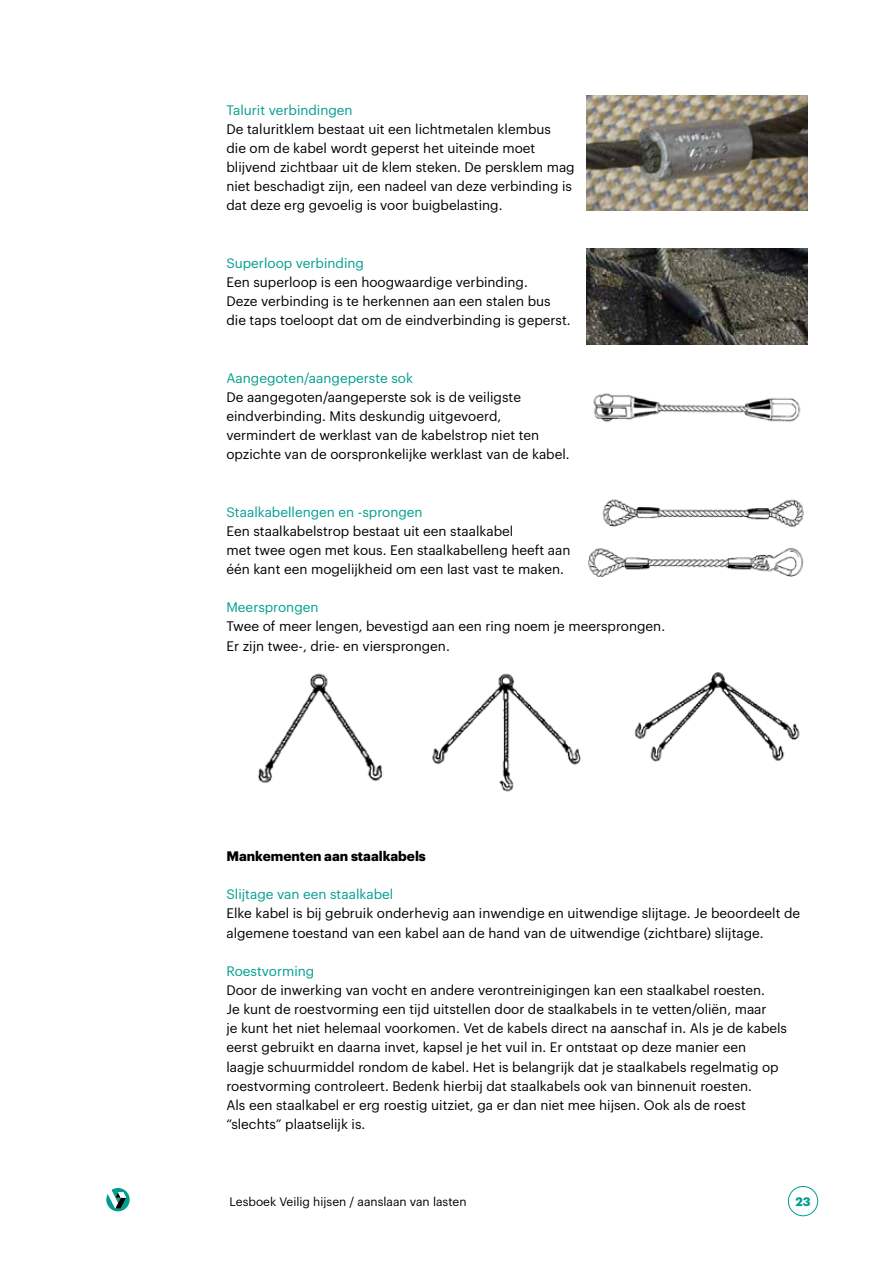
<style>
.page{position:relative;width:893px;height:1263px;background:#fff}
.page>*{position:absolute;margin:0;border:0;box-sizing:border-box;transform-origin:0 0}
.t1{font:13.5px/19.2px "Graphik";color:#000}
.t2{font:13.5px "Graphik";color:#009e8f}
.t3{font:700 13.5px "Graphik";color:#000}
.t4{font:12px "Graphik";color:#000}
.t5{font:700 12px "Graphik";color:#009e8f}
</style>
<div class="page">
<div style="left:788px;top:1186px;width:30px;height:30px;border:1px solid #009e8f;border-radius:50%"></div>
<svg style="left:106px;top:1188px;width:24px;height:23px"></svg>
<img style="left:587px;top:96px;width:221px;height:114px">
<img style="left:587px;top:249px;width:221px;height:95px">
<img style="left:593px;top:393px;width:208px;height:30px">
<img style="left:602px;top:499px;width:202px;height:28px">
<img style="left:588px;top:548px;width:216px;height:28px">
<img style="left:634px;top:672px;width:166px;height:90px">
<img style="left:432px;top:673px;width:149px;height:119px">
<img style="left:257px;top:673px;width:127px;height:110px">
<p class="t2" style="left:226px;top:100px;width:128px">Talurit verbindingen</p>
<p class="t1" style="left:226px;top:118px;width:350px">De taluritklem bestaat uit een lichtmetalen klembus<br>die om de kabel wordt geperst het uiteinde moet blijvend zichtbaar uit de klem steken. De persklem mag niet beschadigt zijn, een nadeel van deze verbinding is dat deze erg gevoelig is voor buigbelasting.</p>
<p class="t2" style="left:226px;top:253px;width:139px">Superloop verbinding</p>
<p class="t1" style="left:226px;top:271px;width:346px">Een superloop is een hoogwaardige verbinding.<br>Deze verbinding is te herkennen aan een stalen bus die taps toeloopt dat om de eindverbinding is geperst.</p>
<p class="t2" style="left:226px;top:368px;width:188px">Aangegoten/aangeperste sok</p>
<p class="t1" style="left:226px;top:386px;width:345px">De aangegoten/aangeperste sok is de veiligste eindverbinding. Mits deskundig uitgevoerd, vermindert de werklast van de kabelstrop niet ten opzichte van de oorspronkelijke werklast van de kabel.</p>
<p class="t2" style="left:226px;top:502px;width:198px">Staalkabellengen en -sprongen</p>
<p class="t1" style="left:226px;top:520px;width:346px">Een staalkabelstrop bestaat uit een staalkabel<br>met twee ogen met kous. Een staalkabelleng heeft aan één kant een mogelijkheid om een last vast te maken.</p>
<p class="t2" style="left:226px;top:597px;width:94px">Meersprongen</p>
<p class="t1" style="left:226px;top:616px;width:440px">Twee of meer lengen, bevestigd aan een ring noem je meersprongen.<br>Er zijn twee-, drie- en viersprongen.</p>
<p class="t3" style="left:226px;top:846px;width:201px">Mankementen aan staalkabels</p>
<p class="t2" style="left:226px;top:884px;width:168px">Slijtage van een staalkabel</p>
<p class="t1" style="left:226px;top:903px;width:575px">Elke kabel is bij gebruik onderhevig aan inwendige en uitwendige slijtage. Je beoordeelt de algemene toestand van een kabel aan de hand van de uitwendige (zichtbare) slijtage.</p>
<p class="t2" style="left:226px;top:961px;width:89px">Roestvorming</p>
<p class="t1" style="left:226px;top:979px;width:562px">Door de inwerking van vocht en andere verontreinigingen kan een staalkabel roesten.<br>Je kunt de roestvorming een tijd uitstellen door de staalkabels in te vetten/oliën, maar<br>je kunt het niet helemaal voorkomen. Vet de kabels direct na aanschaf in. Als je de kabels eerst gebruikt en daarna invet, kapsel je het vuil in. Er ontstaat op deze manier een laagje schuurmiddel rondom de kabel. Het is belangrijk dat je staalkabels regelmatig op roestvorming controleert. Bedenk hierbij dat staalkabels ook van binnenuit roesten.<br>Als een staalkabel er erg roestig uitziet, ga er dan niet mee hijsen. Ook als de roest “slechts” plaatselijk is.</p>
<p class="t4" style="left:230px;top:1192px;width:239px">Lesboek Veilig hijsen / aanslaan van lasten</p>
<p class="t5" style="left:795px;top:1192px;width:17px">23</p>
</div>
